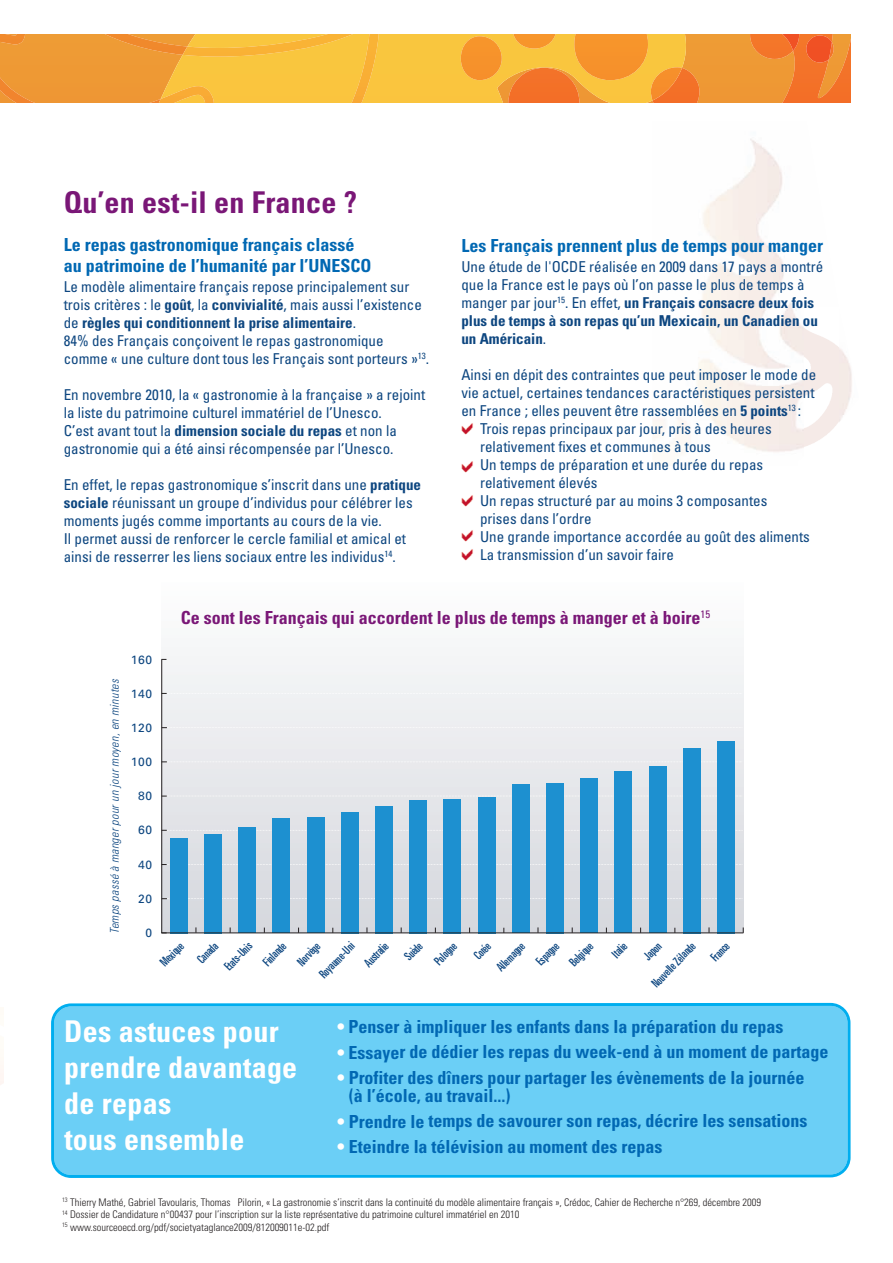
<style>
.page{position:relative;width:893px;height:1263px;background:#fff}
.page>*{position:absolute;margin:0;border:0;box-sizing:border-box;transform-origin:0 0}
.t1{font:700 condensed 30px/36px "Univers";letter-spacing:.01em;color:#fff}
.t2{font:700 condensed 30px "Univers";letter-spacing:.01em;color:#7a1777}
.t3{font:700 condensed 18px/21.6px "Univers";color:#0168b3}
.t4{font:700 condensed 18px "Univers";color:#7a1777}
.t5{font:condensed 15px/18px "Univers";color:#0d4680}
.t6{font:ultra-condensed 12px/24.6px "Univers";color:#0d4680}
.t7{font:italic 300 condensed 12px "Univers";letter-spacing:.03em;color:#0d4680}
.t8{font:12px "Univers";letter-spacing:.045em;color:#0d4680}
.t9{font:300 condensed 10.5px/12.6px "Univers";color:#231f20}
.s1{font-weight:700}
.s2{color:#fff}
</style>
<div class="page">
<img style="left:653px;top:139px;width:199px;height:314px">
<img style="left:804px;top:308px;width:34px;height:78px">
<svg style="left:162px;top:656px;width:581px;height:276px"></svg>
<div style="left:380px;top:34px;width:56px;height:68px;background:#f9c63e"></div>
<svg style="left:0;top:34px;width:380px;height:68px;background:#f4ae39"></svg>
<svg style="left:436px;top:34px;width:414px;height:68px;background:#f49b33"></svg>
<div style="left:51px;top:1003px;width:800px;height:175px;background:#6bcff6"></div>
<img style="left:461px;top:423px;width:12px;height:12px">
<img style="left:461px;top:461px;width:12px;height:12px">
<img style="left:461px;top:495px;width:12px;height:12px">
<img style="left:461px;top:530px;width:12px;height:12px">
<img style="left:461px;top:549px;width:12px;height:12px">
<div style="left:170px;top:838px;width:17px;height:95px;background:#1d90d0"></div>
<div style="left:205px;top:834px;width:17px;height:99px;background:#1d90d0"></div>
<div style="left:239px;top:828px;width:17px;height:105px;background:#1d90d0"></div>
<div style="left:273px;top:818px;width:17px;height:115px;background:#1d90d0"></div>
<div style="left:307px;top:818px;width:17px;height:115px;background:#1d90d0"></div>
<div style="left:341px;top:812px;width:17px;height:121px;background:#1d90d0"></div>
<div style="left:375px;top:806px;width:17px;height:127px;background:#1d90d0"></div>
<div style="left:410px;top:800px;width:17px;height:133px;background:#1d90d0"></div>
<div style="left:444px;top:799px;width:17px;height:134px;background:#1d90d0"></div>
<div style="left:478px;top:797px;width:17px;height:136px;background:#1d90d0"></div>
<div style="left:512px;top:784px;width:17px;height:149px;background:#1d90d0"></div>
<div style="left:546px;top:783px;width:17px;height:150px;background:#1d90d0"></div>
<div style="left:581px;top:778px;width:17px;height:155px;background:#1d90d0"></div>
<div style="left:615px;top:772px;width:17px;height:161px;background:#1d90d0"></div>
<div style="left:649px;top:767px;width:17px;height:166px;background:#1d90d0"></div>
<div style="left:683px;top:748px;width:17px;height:185px;background:#1d90d0"></div>
<div style="left:717px;top:741px;width:17px;height:192px;background:#1d90d0"></div>
<hr style="left:161px;top:659px;width:1px;height:274px;background:#231f20">
<hr style="left:161px;top:932px;width:582px;height:1px;background:#231f20">
<svg style="left:162px;top:693px;width:580px;height:1px"></svg>
<svg style="left:162px;top:727px;width:581px;height:1px"></svg>
<svg style="left:162px;top:761px;width:580px;height:1px"></svg>
<svg style="left:162px;top:796px;width:580px;height:1px"></svg>
<svg style="left:162px;top:830px;width:581px;height:1px"></svg>
<svg style="left:162px;top:864px;width:581px;height:1px"></svg>
<svg style="left:162px;top:898px;width:581px;height:1px"></svg>
<svg style="left:797px;top:386px;width:55px;height:67px"></svg>
<h1 class="t2" style="left:64px;top:191px;width:295px">Qu’en est-il en France ?</h1>
<p class="t3" style="left:64px;top:235px;width:309px">Le repas gastronomique français classé au patrimoine de l’humanité par l’UNESCO</p>
<p class="t5" style="left:64px;top:279px;width:367px">Le modèle alimentaire français repose principalement sur trois critères : le <span class="s1">goût</span>, la <span class="s1">convivialité</span>, mais aussi l’existence de <span class="s1">règles qui conditionnent la prise alimentaire</span>.<br>84% des Français conçoivent le repas gastronomique comme « une culture dont tous les Français sont porteurs »<sup>13</sup>.</p>
<p class="t5" style="left:64px;top:387px;width:363px">En novembre 2010, la « gastronomie à la française » a rejoint la liste du patrimoine culturel immatériel de l’Unesco.<br>C’est avant tout la <span class="s1">dimension sociale du repas</span> et non la gastronomie qui a été ainsi récompensée par l’Unesco.</p>
<p class="t5" style="left:64px;top:477px;width:359px">En effet, le repas gastronomique s’inscrit dans une <span class="s1">pratique sociale</span> réunissant un groupe d’individus pour célébrer les moments jugés comme importants au cours de la vie.<br>Il permet aussi de renforcer le cercle familial et amical et ainsi de resserrer les liens sociaux entre les individus<sup>14</sup>.</p>
<p class="t3" style="left:461px;top:237px;width:363px">Les Français prennent plus de temps pour manger</p>
<p class="t5" style="left:461px;top:259px;width:363px">Une étude de l'OCDE réalisée en 2009 dans 17 pays a montré que la France est le pays où l’on passe le plus de temps à manger par jour<sup>15</sup>. En effet, <span class="s1">un Français consacre deux fois plus de temps à son repas qu’un Mexicain, un Canadien ou un Américain</span>.</p>
<p class="t5" style="left:461px;top:367px;width:356px">Ainsi en dépit des contraintes que peut imposer le mode de</p>
<p class="t5" style="left:461px;top:385px;width:355px">vie actuel, certaines tendances caractéristiques persistent</p>
<p class="t5" style="left:461px;top:403px;width:341px">en France ; elles peuvent être rassemblées en <span class="s1">5 points</span><sup>13</sup> :</p>
<p class="t5" style="left:480px;top:421px;width:293px">Trois repas principaux par jour, pris à des heures</p>
<p class="t5" style="left:480px;top:439px;width:232px">relativement fixes et communes à tous</p>
<p class="t5" style="left:480px;top:457px;width:285px">Un temps de préparation et une durée du repas</p>
<p class="t5" style="left:480px;top:475px;width:119px">relativement élevés</p>
<p class="t5" style="left:480px;top:493px;width:289px">Un repas structuré par au moins 3 composantes</p>
<p class="t5" style="left:480px;top:511px;width:113px">prises dans l’ordre</p>
<p class="t5" style="left:480px;top:529px;width:331px">Une grande importance accordée au goût des aliments</p>
<p class="t5" style="left:480px;top:547px;width:196px">La transmission d’un savoir faire</p>
<p class="t7" style="left:110px;top:934px;width:257px;rotate:-90deg">Temps passé à manger pour un jour moyen, en minutes</p>
<p class="t8" style="left:131px;top:655px;width:23px">160</p>
<p class="t8" style="left:131px;top:690px;width:23px">140</p>
<p class="t8" style="left:131px;top:724px;width:23px">120</p>
<p class="t8" style="left:131px;top:758px;width:23px">100</p>
<p class="t8" style="left:138px;top:792px;width:15px">80</p>
<p class="t8" style="left:138px;top:826px;width:15px">60</p>
<p class="t8" style="left:138px;top:860px;width:15px">40</p>
<p class="t8" style="left:138px;top:894px;width:15px">20</p>
<p class="t8" style="left:145px;top:928px;width:8px">0</p>
<p class="t4" style="left:181px;top:611px;width:531px">Ce sont les Français qui accordent le plus de temps à manger et à boire<sup>15</sup></p>
<p class="t6" style="left:313px;top:968px;width:46px;rotate:-46deg">Royaume-Uni</p>
<p class="t6" style="left:358px;top:957px;width:31px;rotate:-46deg">Australie</p>
<p class="t6" style="left:411px;top:938px;width:28px;text-indent:-18px;rotate:-46deg">Suède<br>Pologne</p>
<p class="t6" style="left:468px;top:949px;width:20px;rotate:-46deg">Corée</p>
<p class="t6" style="left:490px;top:961px;width:37px;rotate:-46deg">Allemagne</p>
<p class="t6" style="left:530px;top:956px;width:29px;rotate:-46deg">Espagne</p>
<p class="t6" style="left:563px;top:957px;width:30px;rotate:-46deg">Belgique</p>
<p class="t6" style="left:606px;top:948px;width:18px;rotate:-46deg">Italie</p>
<p class="t6" style="left:628px;top:960px;width:59px;text-indent:14px;rotate:-46deg">Japon<br>Nouvelle Zélande</p>
<p class="t6" style="left:154px;top:956px;width:30px;rotate:-46deg">Mexique</p>
<p class="t6" style="left:257px;top:956px;width:29px;rotate:-46deg">Finlande</p>
<p class="t6" style="left:291px;top:956px;width:29px;rotate:-46deg">Norvège</p>
<p class="t6" style="left:218px;top:961px;width:36px;rotate:-46deg">Etats-Unis</p>
<p class="t6" style="left:191px;top:953px;width:26px;rotate:-46deg">Canada</p>
<p class="t6" style="left:705px;top:951px;width:23px;rotate:-46deg">France</p>
<h1 class="t1" style="left:64px;top:1015px;width:235px">Des astuces pour prendre davantage de repas<br>tous ensemble</h1>
<p class="t3" style="left:337px;top:1017px;width:448px"><span class="s2">•</span> Penser à impliquer les enfants dans la préparation du repas</p>
<p class="t3" style="left:337px;top:1043px;width:493px"><span class="s2">•</span> Essayer de dédier les repas du week-end à un moment de partage</p>
<p class="t3" style="left:349px;top:1070px;width:457px;line-height:18.1px;text-indent:-12px"><span class="s2">•</span> Profiter des dîners pour partager les évènements de la journée (à l’école, au travail...)</p>
<p class="t3" style="left:337px;top:1112px;width:472px"><span class="s2">•</span> Prendre le temps de savourer son repas, décrire les sensations</p>
<p class="t3" style="left:337px;top:1137px;width:327px"><span class="s2">•</span> Eteindre la télévision au moment des repas</p>
<p class="t9" style="left:62px;top:1196px;width:701px"><sup>13</sup> Thierry Mathé, Gabriel Tavoularis, Thomas Pilorin, « La gastronomie s’inscrit dans la continuité du modèle alimentaire français », Crédoc, Cahier de Recherche n°269, décembre 2009<br><sup>14</sup> Dossier de Candidature n°00437 pour l’inscription sur la liste représentative du patrimoine culturel immatériel en 2010<br><sup>15</sup> www.sourceoecd.org/pdf/societyataglance2009/812009011e-02.pdf</p>
</div>
